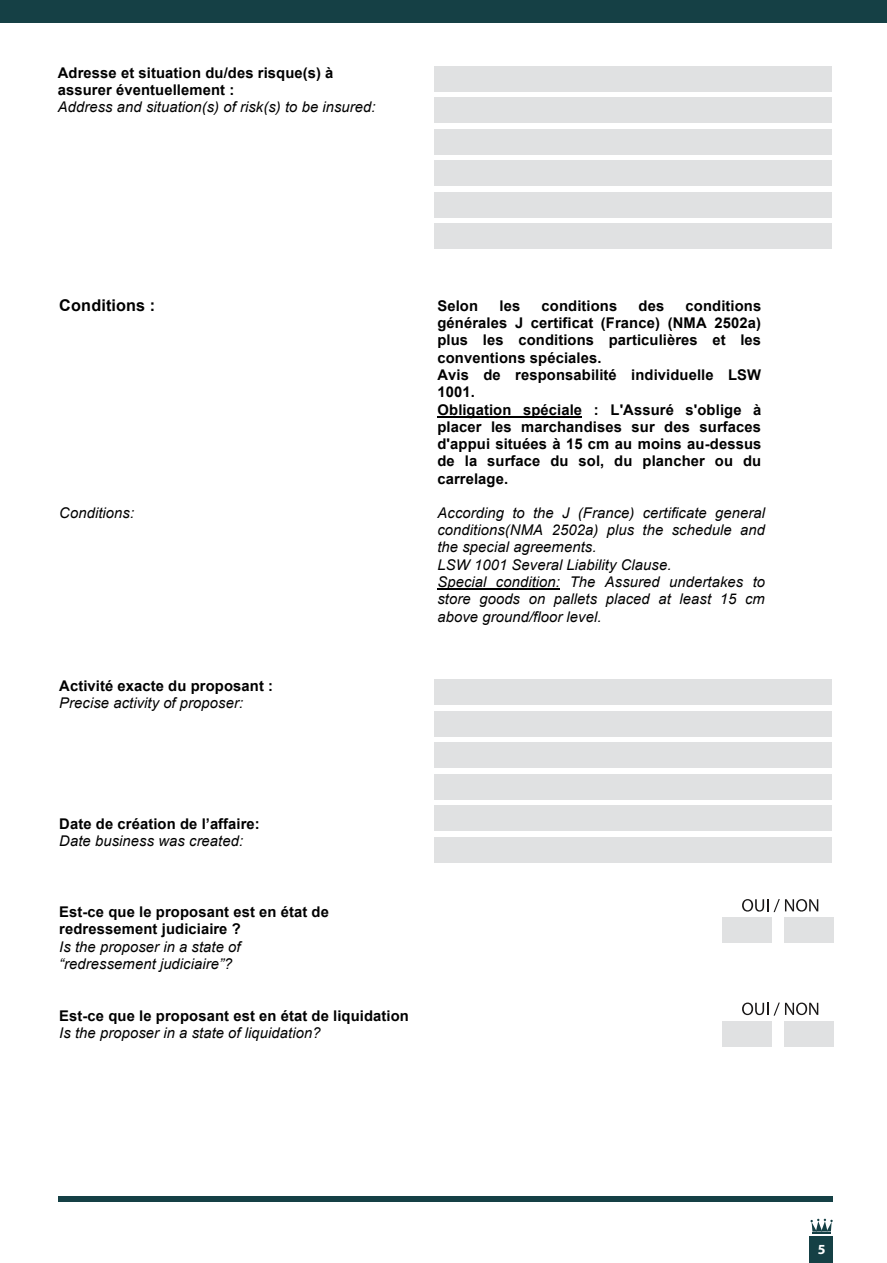
<style>
.page{position:relative;width:887px;height:1263px;background:#fff}
.page>*{position:absolute;margin:0;border:0;box-sizing:border-box;transform-origin:0 0}
.t1{font:700 16.2px "Arial";letter-spacing:.01em;color:#000}
.t2{font:700 14.7px/17.2px "Arial";letter-spacing:.01em;color:#000}
.t3{font:italic 14.7px/17.2px "Arial";letter-spacing:.01em;color:#000}
.t4{font:700 13.95px "Myriad Pro";color:#fff}
</style>
<div class="page">
<hr style="left:437px;top:416px;width:145px;height:1px;background:#000">
<hr style="left:437px;top:588px;width:123px;height:1px;background:#000">
<div style="left:404px;top:129px;width:440px;height:25px;background:#e0e1e2"></div>
<div style="left:404px;top:66px;width:440px;height:26px;background:#e0e1e2"></div>
<div style="left:404px;top:98px;width:440px;height:25px;background:#e0e1e2"></div>
<div style="left:402px;top:224px;width:441px;height:25px;background:#e0e1e2"></div>
<div style="left:402px;top:160px;width:441px;height:26px;background:#e0e1e2"></div>
<div style="left:402px;top:192px;width:441px;height:26px;background:#e0e1e2"></div>
<div style="left:722px;top:917px;width:50px;height:26px;background:#e0e1e2"></div>
<div style="left:784px;top:917px;width:49px;height:26px;background:#e0e1e2"></div>
<svg style="left:742px;top:899px;width:37px;height:13px"></svg>
<svg style="left:785px;top:899px;width:33px;height:12px"></svg>
<div style="left:722px;top:1021px;width:50px;height:25px;background:#e0e1e2"></div>
<div style="left:784px;top:1021px;width:49px;height:25px;background:#e0e1e2"></div>
<svg style="left:742px;top:1002px;width:37px;height:13px"></svg>
<svg style="left:785px;top:1002px;width:33px;height:13px"></svg>
<div style="left:0;top:0;width:886px;height:22px;background:#154045"></div>
<div style="left:58px;top:1196px;width:774px;height:5px;background:#154045"></div>
<div style="left:809px;top:1236px;width:23px;height:27px;background:#154045"></div>
<svg style="left:810px;top:1219px;width:22px;height:15px"></svg>
<div style="left:401px;top:742px;width:457px;height:26px;background:#e0e1e2"></div>
<div style="left:401px;top:680px;width:457px;height:25px;background:#e0e1e2"></div>
<div style="left:401px;top:711px;width:457px;height:25px;background:#e0e1e2"></div>
<div style="left:399px;top:837px;width:457px;height:25px;background:#e0e1e2"></div>
<div style="left:399px;top:774px;width:457px;height:26px;background:#e0e1e2"></div>
<div style="left:399px;top:806px;width:457px;height:25px;background:#e0e1e2"></div>
<div style="left:832px;top:48px;width:52px;height:852px;background:#fff"></div>
<div style="left:386px;top:52px;width:48px;height:820px;background:#fff"></div>
<p class="t2" style="left:58px;top:64px;width:277px">Adresse et situation du/des risque(s) à assurer éventuellement :</p>
<p class="t3" style="left:58px;top:98px;width:319px">Address and situation(s) of risk(s) to be insured:</p>
<p class="t1" style="left:59px;top:294px;width:98px">Conditions :</p>
<p class="t2" style="left:437px;top:298px;width:42px">Selon</p>
<p class="t2" style="left:499px;top:298px;width:22px">les</p>
<p class="t2" style="left:541px;top:298px;width:77px">conditions</p>
<p class="t2" style="left:638px;top:298px;width:27px">des</p>
<p class="t2" style="left:437px;top:298px;width:325px;text-indent:248px">conditions générales J certificat (France) (NMA 2502a) plus les conditions particulières et les conventions spéciales.<br>Avis de responsabilité individuelle LSW<br>1001.<br>Obligation spéciale : L'Assuré s'oblige à placer les marchandises sur des surfaces d'appui situées à 15 cm au moins au-dessus de la surface du sol, du plancher ou du carrelage.</p>
<p class="t3" style="left:59px;top:504px;width:76px">Conditions:</p>
<p class="t3" style="left:437px;top:504px;width:329px">According to the J (France) certificate general conditions(NMA 2502a) plus the schedule and the special agreements.<br>LSW 1001 Several Liability Clause.<br>Special condition: The Assured undertakes to store goods on pallets placed at least 15 cm above ground/floor level.</p>
<p class="t2" style="left:59px;top:677px;width:215px">Activité exacte du proposant :</p>
<p class="t3" style="left:59px;top:694px;width:185px">Precise activity of proposer:</p>
<p class="t2" style="left:59px;top:815px;width:202px">Date de création de l’affaire:</p>
<p class="t3" style="left:59px;top:832px;width:185px">Date business was created:</p>
<p class="t2" style="left:59px;top:904px;width:271px">Est-ce que le proposant est en état de redressement judiciaire ?</p>
<p class="t3" style="left:59px;top:938px;width:183px">Is the proposer in a state of “redressement judiciaire”?</p>
<p class="t2" style="left:59px;top:1007px;width:351px">Est-ce que le proposant est en état de liquidation</p>
<p class="t3" style="left:59px;top:1024px;width:263px">Is the proposer in a state of liquidation?</p>
<p class="t4" style="left:817px;top:1240px;width:9px">5</p>
</div>
